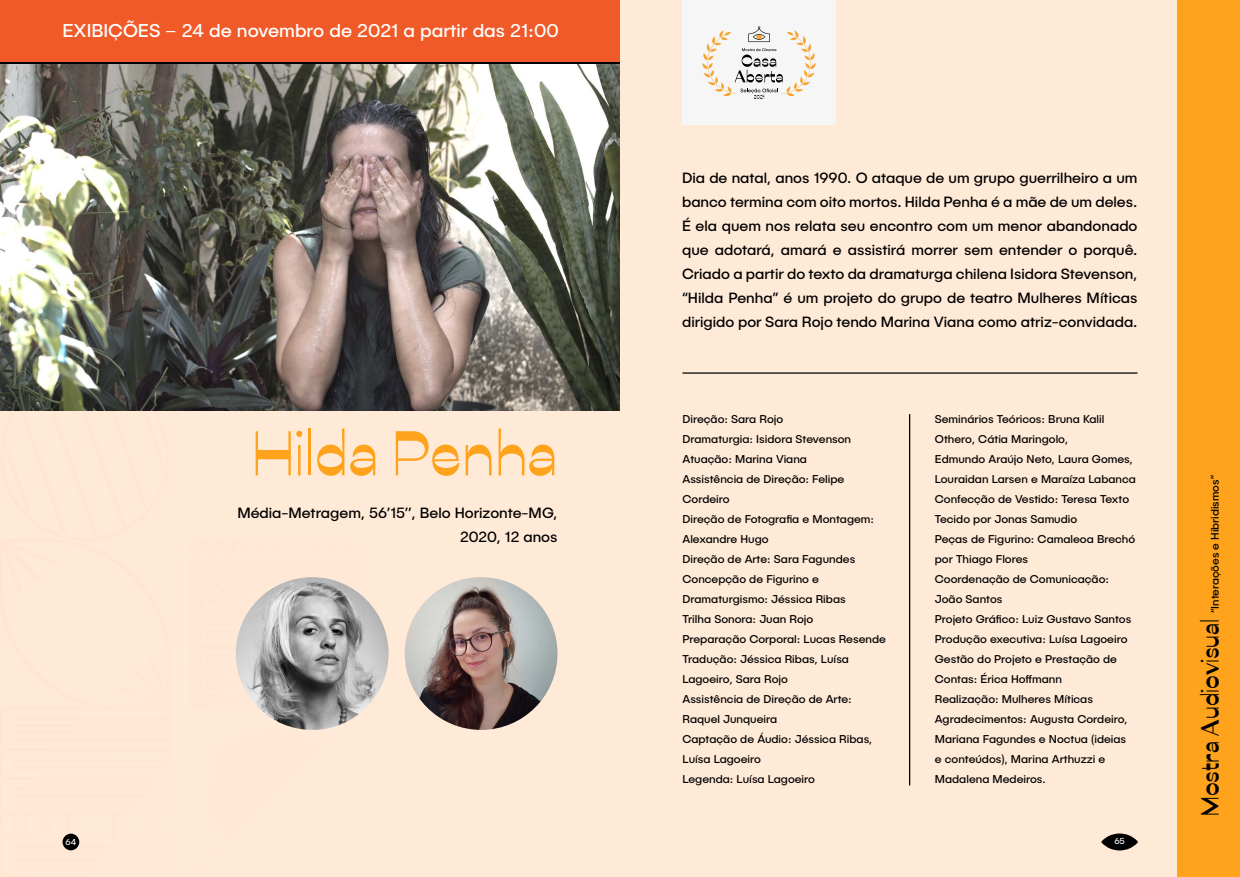
<style>
.page{position:relative;width:1240px;height:877px;background:#fff}
.page>*{position:absolute;margin:0;border:0;box-sizing:border-box;transform-origin:0 0}
.t1{font:900 62.5px "Ribes";color:#ffa31c}
.t2{font:900 25px "Ribes";color:#000}
.t3{font:18.75px "Publica Sans";color:#fff}
.t4{font:15px/24px "Publica Sans";color:#000;text-align:justify}
.t5{font:11.47px/20px "Publica Sans";color:#000}
.t6{font:11.25px "Publica Sans";color:#000}
.t7{font:8.75px "Publica Sans";color:#fff}
</style>
<div class="page">
<div style="left:0;top:0;width:1177px;height:877px;background:#ffead8"></div>
<img style="left:0;top:64px;width:620px;height:346px">
<div style="left:1177px;top:0;width:63px;height:877px;background:#ffa31c"></div>
<div style="left:0;top:0;width:620px;height:63px;background:#f05a28"></div>
<hr style="left:0;top:62px;width:620px;height:2px;background:#000">
<hr style="left:682px;top:372px;width:456px;height:2px;background:#000">
<div style="left:682px;top:0;width:154px;height:125px;background:#f6f6f6"></div>
<svg style="left:702px;top:26px;width:114px;height:73px"></svg>
<img style="left:405px;top:577px;width:153px;height:153px;border-radius:76px">
<img style="left:236px;top:577px;width:153px;height:153px;border-radius:76px">
<hr style="left:909px;top:414px;width:1px;height:371px;background:#000">
<div style="left:63px;top:834px;width:16px;height:16px;background:#000;border-radius:50%"></div>
<svg style="left:1101px;top:834px;width:37px;height:16px"></svg>
<h3 class="t3" style="left:62px;top:19px;width:498px">EXIBIÇÕES – 24 de novembro de 2021 a partir das 21:00</h3>
<h1 class="t1" style="left:252px;top:417px;width:307px">Hilda Penha</h1>
<h3 class="t4" style="left:237px;top:501px;width:322px;text-align:right">Média-Metragem, 56’15’’, Belo Horizonte-MG,<br>2020, 12 anos</h3>
<p class="t4" style="left:682px;top:165px;width:457px">Dia de natal, anos 1990. O ataque de um grupo guerrilheiro a um banco termina com oito mortos. Hilda Penha é a mãe de um deles.<br>É ela quem nos relata seu encontro com um menor abandonado que adotará, amará e assistirá morrer sem entender o porquê.<br>Criado a partir do texto da dramaturga chilena Isidora Stevenson, “Hilda Penha” é um projeto do grupo de teatro Mulheres Míticas dirigido por Sara Rojo tendo Marina Viana como atriz-convidada.</p>
<p class="t5" style="left:682px;top:409px;width:205px">Direção: Sara Rojo<br>Dramaturgia: Isidora Stevenson<br>Atuação: Marina Viana<br>Assistência de Direção: Felipe<br>Cordeiro<br>Direção de Fotografia e Montagem:<br>Alexandre Hugo<br>Direção de Arte: Sara Fagundes<br>Concepção de Figurino e<br>Dramaturgismo: Jéssica Ribas<br>Trilha Sonora: Juan Rojo<br>Preparação Corporal: Lucas Resende<br>Tradução: Jéssica Ribas, Luísa<br>Lagoeiro, Sara Rojo<br>Assistência de Direção de Arte:<br>Raquel Junqueira<br>Captação de Áudio: Jéssica Ribas,<br>Luísa Lagoeiro<br>Legenda: Luísa Lagoeiro</p>
<p class="t5" style="left:935px;top:409px;width:203px">Seminários Teóricos: Bruna Kalil<br>Othero, Cátia Maringolo,<br>Edmundo Araújo Neto, Laura Gomes,<br>Louraidan Larsen e Maraíza Labanca<br>Confecção de Vestido: Teresa Texto<br>Tecido por Jonas Samudio<br>Peças de Figurino: Camaleoa Brechó por Thiago Flores<br>Coordenação de Comunicação:<br>João Santos<br>Projeto Gráfico: Luiz Gustavo Santos<br>Produção executiva: Luísa Lagoeiro<br>Gestão do Projeto e Prestação de<br>Contas: Érica Hoffmann<br>Realização: Mulheres Míticas<br>Agradecimentos: Augusta Cordeiro,<br>Mariana Fagundes e Noctua (ideias<br>e conteúdos), Marina Arthuzzi e<br>Madalena Medeiros.</p>
<p class="t7" style="left:66px;top:836px;width:12px">64</p>
<p class="t7" style="left:1114px;top:836px;width:12px">65</p>
<p class="t6" style="left:1208px;top:613px;width:140px;rotate:-90deg">“Interações e Hibridismos”</p>
<h2 class="t2" style="left:1195px;top:816px;width:199px;rotate:-90deg">Mostra Audiovisual</h2>
</div>
